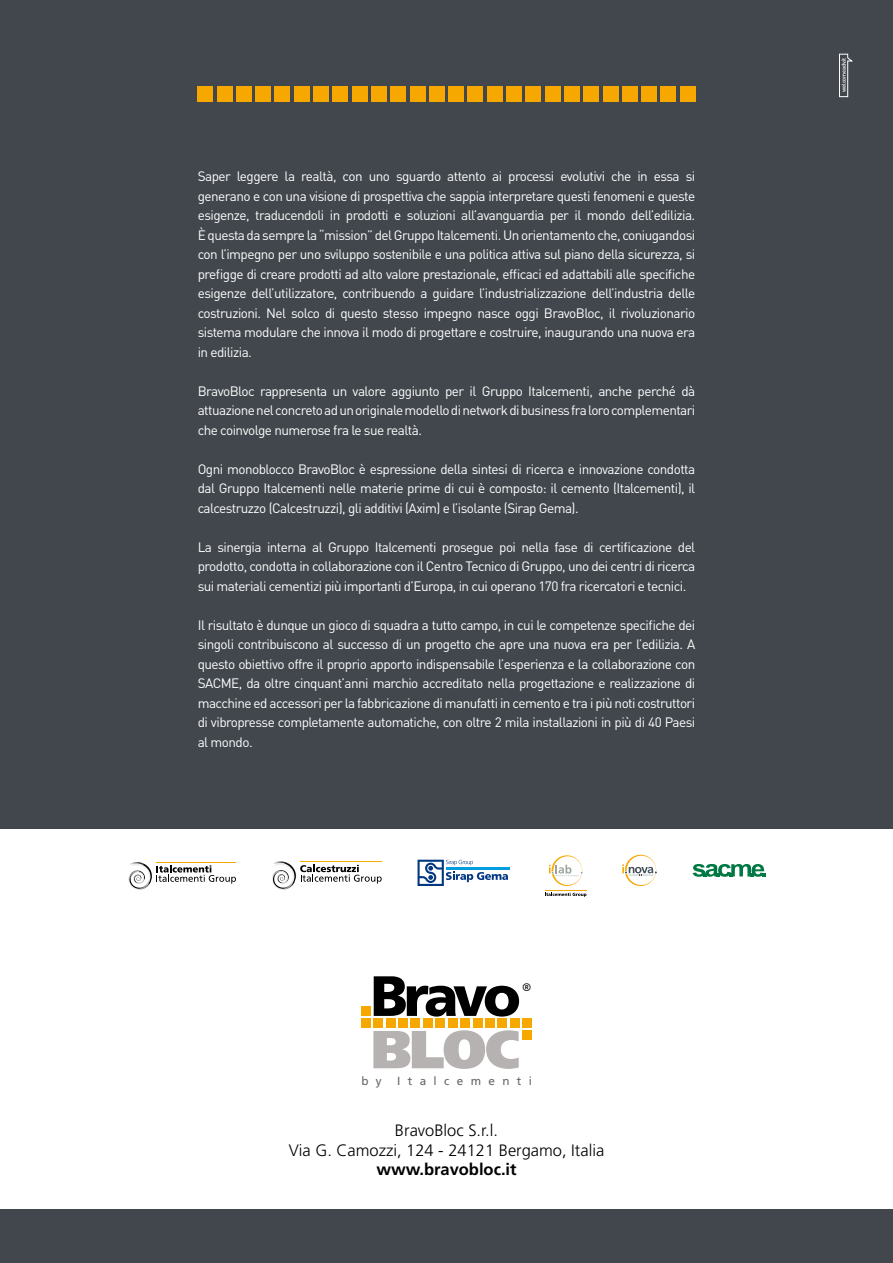
<style>
.page{position:relative;width:893px;height:1263px;background:#41474d}
.page>*{position:absolute;margin:0;border:0;box-sizing:border-box;transform-origin:0 0}
.t1{font:900 56.7px "Frutiger LT Std";letter-spacing:-.085em;color:#000}
.t2{font:900 53.4px "Frutiger LT Std";color:#b5b2b1}
.t3{font:300 16.5px/19.5px "Frutiger LT Std";color:#000;text-align:center}
.t4{font:700 16.5px "Frutiger LT Std";color:#000}
.t5{font:13.5px/19.5px "DIN";letter-spacing:-.04em;color:#fff;text-align:justify}
.t6{font:11.7px "Frutiger LT Std";letter-spacing:.63em;color:#646567}
.t7{font:500 10.8px "DIN";color:#000}
.t8{font:500 5.7px "DIN";letter-spacing:-.04em;color:#fff}
</style>
<div class="page">
<div style="left:0;top:829px;width:893px;height:380px;background:#fff"></div>
<div style="left:198px;top:87px;width:15px;height:15px;background:#f7a800"></div>
<div style="left:217px;top:87px;width:15px;height:15px;background:#f7a800"></div>
<div style="left:236px;top:87px;width:15px;height:15px;background:#f7a800"></div>
<div style="left:255px;top:87px;width:16px;height:15px;background:#f7a800"></div>
<div style="left:275px;top:87px;width:15px;height:15px;background:#f7a800"></div>
<div style="left:294px;top:87px;width:15px;height:15px;background:#f7a800"></div>
<div style="left:313px;top:87px;width:16px;height:15px;background:#f7a800"></div>
<div style="left:333px;top:87px;width:15px;height:15px;background:#f7a800"></div>
<div style="left:352px;top:87px;width:15px;height:15px;background:#f7a800"></div>
<div style="left:371px;top:87px;width:16px;height:15px;background:#f7a800"></div>
<div style="left:391px;top:87px;width:15px;height:15px;background:#f7a800"></div>
<div style="left:410px;top:87px;width:15px;height:15px;background:#f7a800"></div>
<div style="left:429px;top:87px;width:15px;height:15px;background:#f7a800"></div>
<div style="left:448px;top:87px;width:16px;height:15px;background:#f7a800"></div>
<div style="left:468px;top:87px;width:15px;height:15px;background:#f7a800"></div>
<div style="left:487px;top:87px;width:15px;height:15px;background:#f7a800"></div>
<div style="left:506px;top:87px;width:16px;height:15px;background:#f7a800"></div>
<div style="left:526px;top:87px;width:15px;height:15px;background:#f7a800"></div>
<div style="left:545px;top:87px;width:15px;height:15px;background:#f7a800"></div>
<div style="left:564px;top:87px;width:16px;height:15px;background:#f7a800"></div>
<div style="left:584px;top:87px;width:15px;height:15px;background:#f7a800"></div>
<div style="left:603px;top:87px;width:15px;height:15px;background:#f7a800"></div>
<div style="left:622px;top:87px;width:15px;height:15px;background:#f7a800"></div>
<div style="left:641px;top:87px;width:16px;height:15px;background:#f7a800"></div>
<div style="left:661px;top:87px;width:15px;height:15px;background:#f7a800"></div>
<div style="left:680px;top:87px;width:15px;height:15px;background:#f7a800"></div>
<svg style="left:839px;top:54px;width:14px;height:43px"></svg>
<svg style="left:693px;top:864px;width:73px;height:13px"></svg>
<hr style="left:156px;top:862px;width:80px;height:1px;background:#f7a800">
<svg style="left:128px;top:863px;width:108px;height:27px"></svg>
<svg style="left:622px;top:855px;width:35px;height:31px"></svg>
<hr style="left:545px;top:890px;width:42px;height:1px;background:#f7a800">
<svg style="left:545px;top:893px;width:41px;height:4px"></svg>
<svg style="left:549px;top:855px;width:34px;height:31px"></svg>
<hr style="left:446px;top:867px;width:63px;height:2px;background:#009ee0">
<svg style="left:417px;top:860px;width:91px;height:26px"></svg>
<svg style="left:272px;top:861px;width:110px;height:29px"></svg>
<div style="left:361px;top:1018px;width:10px;height:10px;background:#f7a800"></div>
<div style="left:373px;top:1018px;width:10px;height:10px;background:#f7a800"></div>
<div style="left:386px;top:1018px;width:10px;height:10px;background:#f7a800"></div>
<div style="left:398px;top:1018px;width:10px;height:10px;background:#f7a800"></div>
<div style="left:410px;top:1018px;width:10px;height:10px;background:#f7a800"></div>
<div style="left:423px;top:1018px;width:10px;height:10px;background:#f7a800"></div>
<div style="left:435px;top:1018px;width:10px;height:10px;background:#f7a800"></div>
<div style="left:448px;top:1018px;width:10px;height:10px;background:#f7a800"></div>
<div style="left:460px;top:1018px;width:10px;height:10px;background:#f7a800"></div>
<div style="left:473px;top:1018px;width:9px;height:10px;background:#f7a800"></div>
<div style="left:485px;top:1018px;width:10px;height:10px;background:#f7a800"></div>
<div style="left:497px;top:1018px;width:10px;height:10px;background:#f7a800"></div>
<div style="left:510px;top:1018px;width:10px;height:10px;background:#f7a800"></div>
<div style="left:361px;top:1006px;width:10px;height:10px;background:#f7a800"></div>
<div style="left:522px;top:1030px;width:10px;height:10px;background:#f7a800"></div>
<div style="left:522px;top:1018px;width:10px;height:10px;background:#f7a800"></div>
<p class="t5" style="left:198px;top:166px;width:499px">Saper leggere la realtà, con uno sguardo attento ai processi evolutivi che in essa si generano e con una visione di prospettiva che sappia interpretare questi fenomeni e queste esigenze, traducendoli in prodotti e soluzioni all’avanguardia per il mondo dell’edilizia.<br>È questa da sempre la “mission” del Gruppo Italcementi. U n orientamento che, coniugandosi con l’impegno per uno sviluppo sostenibile e una politica attiva sul piano della sicurezza, si prefigge di creare prodotti ad alto valore prestazionale, efficaci ed adattabili alle specifiche esigenze dell’utilizzatore, contribuendo a guidare l’industrializzazione dell’industria delle costruzioni. N el solco di questo stesso impegno nasce oggi B ravoBloc, il rivoluzionario sistema modulare che innova il modo di progettare e costruire, inaugurando una nuova era in edilizia.</p>
<p class="t5" style="left:198px;top:381px;width:499px">BravoBloc rappresenta un valore aggiunto per il Gruppo Italcementi, anche perché dà attuazione nel concreto ad un originale modello di network di business fra loro complementari che coinvolge numerose fra le sue realtà.</p>
<p class="t5" style="left:198px;top:459px;width:499px">Ogni monoblocco BravoBloc è espressione della sintesi di ricerca e innovazione condotta dal Gruppo Italcementi nelle materie prime di cui è composto: il cemento (Italcementi), il calcestruzzo (Calcestruzzi), gli additivi (Axim) e l’isolante (Sirap Gema).</p>
<p class="t5" style="left:198px;top:537px;width:499px">La sinergia interna al Gruppo Italcementi prosegue poi nella fase di certificazione del prodotto, condotta in collaborazione con il Centro Tecnico di Gruppo, uno dei centri di ricerca sui materiali cementizi più importanti d’Europa, in cui operano 170 fra ricercatori e tecnici.</p>
<p class="t5" style="left:198px;top:615px;width:499px">I l risultato è dunque un gioco di squadra a tutto campo, in cui le competenze specifiche dei singoli contribuiscono al successo di un progetto che apre una nuova era per l’edilizia. A questo obiettivo offre il proprio apporto indispensabile l’esperienza e la collaborazione con SACME</p>
<p class="t5" style="left:198px;top:673px;width:499px;text-indent:41px">, da oltre cinquant’anni marchio accreditato nella progettazione e realizzazione di macchine ed accessori per la fabbricazione di manufatti in cemento e tra i più noti costruttori di vibropresse completamente automatiche, con oltre 2 mila installazioni in più di 40 Paesi al mondo.</p>
<h1 class="t1" style="left:370px;top:962px;width:152px">Bravo</h1>
<p class="t7" style="left:522px;top:980px;width:11px">®</p>
<h2 class="t2" style="left:371px;top:1017px;width:150px">Bloc</h2>
<p class="t6" style="left:361px;top:1073px;width:22px">b y</p>
<p class="t6" style="left:397px;top:1073px;width:136px">Italcementi</p>
<p class="t3" style="left:289px;top:1121px;width:317px">BravoBloc S.r.l.<br>Via G. Camozzi, 124 - 24121 Bergamo, Italia</p>
<p class="t4" style="left:376px;top:1160px;width:142px">www.bravobloc.it</p>
<p class="t8" style="left:840px;top:92px;width:35px;rotate:-90deg">welcomeadv.it</p>
</div>
